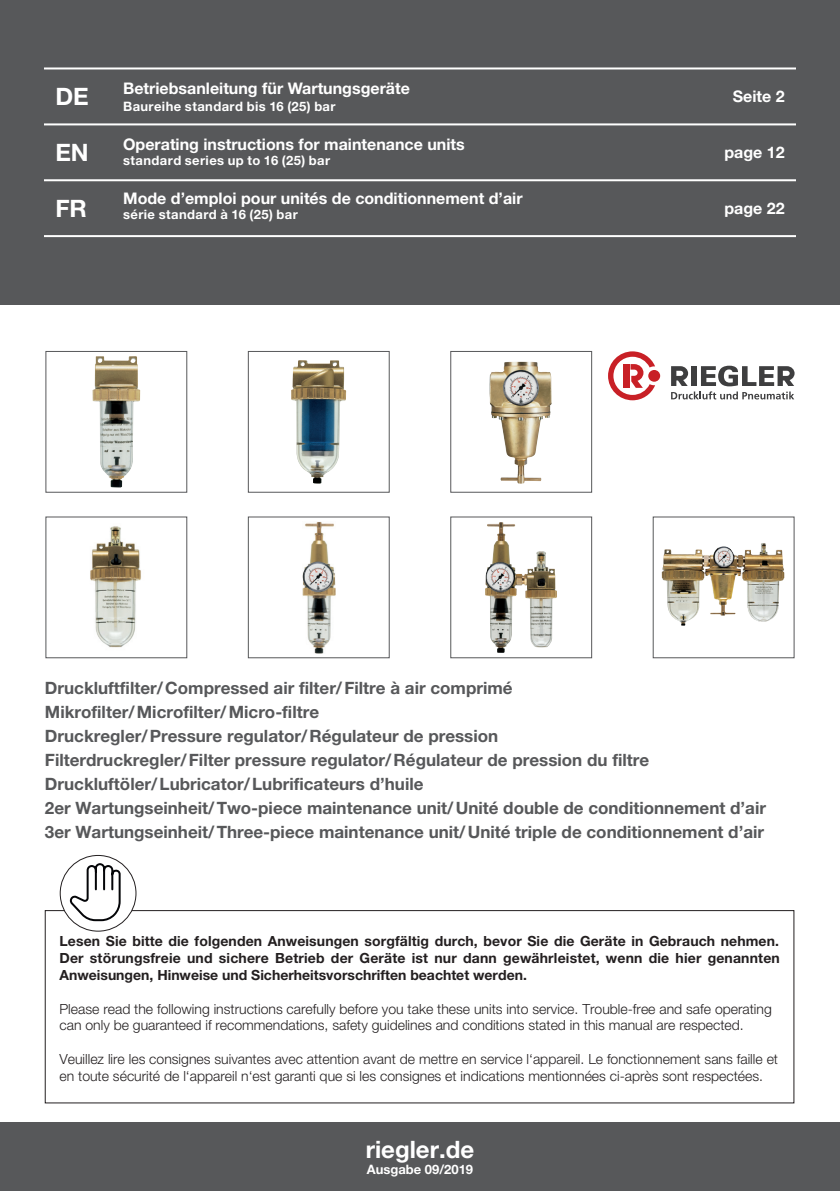
<style>
.page{position:relative;width:840px;height:1191px;background:#fff}
.page>*{position:absolute;margin:0;border:0;box-sizing:border-box;transform-origin:0 0}
.ST_Sprachen_Titel{font:700 24px "Helvetica Neue LT Pro";color:#fff}
.Überschrift_Betriebs{font:700 17px "Helvetica Neue LT Pro";color:#57585a}
.HT_Headlines_Titel{font:700 16px "Helvetica Neue LT Pro";color:#fff}
.Seitenangabe{font:700 16px "Helvetica Neue LT Pro";color:#fff}
.t1{font:300 14px/16.8px "Helvetica Neue LT Pro";color:#231f20}
.t2{font:700 14px/16.8px "Helvetica Neue LT Pro";color:#231f20;text-align:justify}
.HT_Headlines_Titel-2{font:700 13px "Helvetica Neue LT Pro";letter-spacing:.03em;color:#fff}
.HT_Headlines_Titel-3{font:700 13px "Helvetica Neue LT Pro";color:#fff}
</style>
<div class="page">
<div style="left:0;top:0;width:839px;height:304px;background:#57585a"></div>
<img style="left:92px;top:356px;width:48px;height:131px">
<div style="left:45px;top:351px;width:142px;height:142px;border:1px solid #57585a"></div>
<img style="left:291px;top:360px;width:56px;height:124px">
<div style="left:248px;top:351px;width:141px;height:142px;border:1px solid #57585a"></div>
<img style="left:90px;top:526px;width:51px;height:122px">
<div style="left:45px;top:516px;width:142px;height:142px;border:1px solid #57585a"></div>
<img style="left:302px;top:522px;width:33px;height:131px">
<div style="left:248px;top:516px;width:141px;height:142px;border:1px solid #57585a"></div>
<img style="left:485px;top:522px;width:72px;height:131px">
<div style="left:450px;top:516px;width:142px;height:142px;border:1px solid #57585a"></div>
<img style="left:661px;top:543px;width:124px;height:82px">
<div style="left:652px;top:516px;width:142px;height:142px;border:1px solid #57585a"></div>
<div style="left:45px;top:910px;width:748px;height:193px;border:1px solid #231f20"></div>
<img style="left:489px;top:361px;width:62px;height:122px">
<div style="left:450px;top:351px;width:141px;height:142px;border:1px solid #57585a"></div>
<div style="left:60px;top:855px;width:76px;height:76px;background:#fff;border-radius:50%"></div>
<div style="left:60px;top:855px;width:76px;height:76px;border:1px solid #231f20;border-radius:50%"></div>
<svg style="left:68px;top:861px;width:54px;height:61px"></svg>
<hr style="left:44px;top:67px;width:751px;height:2px;background:#fff">
<hr style="left:44px;top:123px;width:751px;height:2px;background:#fff">
<hr style="left:44px;top:235px;width:751px;height:2px;background:#fff">
<hr style="left:44px;top:179px;width:751px;height:2px;background:#fff">
<svg style="left:608px;top:351px;width:46px;height:49px"></svg>
<div style="left:648px;top:370px;width:11px;height:12px;background:#c82026;border-radius:50%"></div>
<svg style="left:671px;top:366px;width:123px;height:33px"></svg>
<div style="left:0;top:1123px;width:839px;height:68px;background:#57585a"></div>
<p class="ST_Sprachen_Titel" style="left:55px;top:81px;width:35px">DE</p>
<p class="ST_Sprachen_Titel" style="left:55px;top:137px;width:35px">EN</p>
<p class="ST_Sprachen_Titel" style="left:55px;top:193px;width:33px">FR</p>
<p class="HT_Headlines_Titel" style="left:123px;top:78px;width:288px">Betriebsanleitung für Wartungsgeräte</p>
<p class="HT_Headlines_Titel-2" style="left:123px;top:98px;width:214px">Baureihe standard bis 16 (25) bar</p>
<p class="HT_Headlines_Titel" style="left:123px;top:134px;width:343px">Operating instructions for maintenance units</p>
<p class="HT_Headlines_Titel-2" style="left:123px;top:153px;width:208px">standard series up to 16 (25) bar</p>
<p class="HT_Headlines_Titel" style="left:123px;top:188px;width:400px">Mode d’emploi pour unités de conditionnement d’air</p>
<p class="HT_Headlines_Titel-2" style="left:123px;top:207px;width:176px">série standard à 16 (25) bar</p>
<p class="Seitenangabe" style="left:732px;top:86px;width:53px">Seite 2</p>
<p class="Seitenangabe" style="left:724px;top:142px;width:62px">page 12</p>
<p class="Seitenangabe" style="left:724px;top:198px;width:62px">page 22</p>
<p class="Überschrift_Betriebs" style="left:45px;top:677px;width:469px">Druckluftfilter/Compressed air filter/Filtre à air comprimé</p>
<p class="Überschrift_Betriebs" style="left:45px;top:701px;width:275px">Mikrofilter/Microfilter/Micro-filtre</p>
<p class="Überschrift_Betriebs" style="left:45px;top:725px;width:454px">Druckregler/Pressure regulator/Régulateur de pression</p>
<p class="Überschrift_Betriebs" style="left:45px;top:749px;width:605px">Filterdruckregler/Filter pressure regulator/Régulateur de pression du filtre</p>
<p class="Überschrift_Betriebs" style="left:45px;top:773px;width:380px">Druckluftöler/Lubricator/Lubrificateurs d’huile</p>
<p class="Überschrift_Betriebs" style="left:45px;top:797px;width:722px">2er Wartungseinheit/Two-piece maintenance unit/Unité double de conditionnement d’air</p>
<p class="Überschrift_Betriebs" style="left:45px;top:821px;width:720px">3er Wartungseinheit/Three-piece maintenance unit/Unité triple de conditionnement d’air</p>
<p class="t2" style="left:59px;top:932px;width:721px">Lesen Sie bitte die folgenden Anweisungen sorgfältig durch, bevor Sie die Geräte in Gebrauch nehmen.<br>Der störungsfreie und sichere Betrieb der Geräte ist nur dann gewährleistet, wenn die hier genannten Anweisungen, Hinweise und Sicherheitsvorschriften beachtet werden.</p>
<p class="t1" style="left:59px;top:1000px;width:713px">Please read the following instructions carefully before you take these units into service. Trouble-free and safe operating can only be guaranteed if recommendations, safety guidelines and conditions stated in this manual are respected.</p>
<p class="t1" style="left:59px;top:1050px;width:719px">Veuillez lire les consignes suivantes avec attention avant de mettre en service l‘appareil. Le fonctionnement sans faille et en toute sécurité de l‘appareil n‘est garanti que si les consignes et indications mentionnées ci-après sont respectées.</p>
<p class="ST_Sprachen_Titel" style="left:365px;top:1134px;width:110px">riegler.de</p>
<p class="HT_Headlines_Titel-3" style="left:366px;top:1161px;width:108px">Ausgabe 09/2019</p>
</div>
